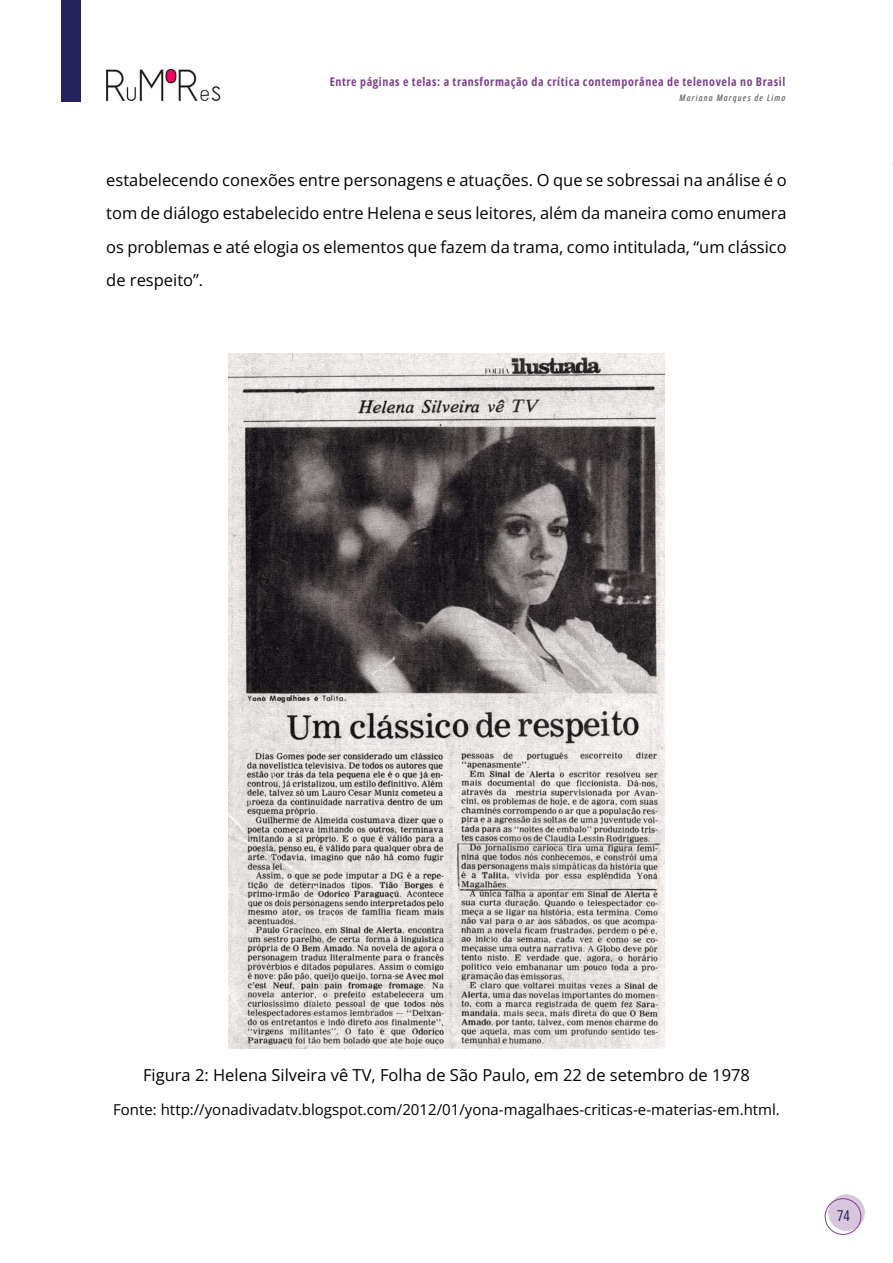
<style>
.page{position:relative;width:893px;height:1263px;background:#fff}
.page>*{position:absolute;margin:0;border:0;box-sizing:border-box;transform-origin:0 0}
.t1{font:16.5px/33.2px "Open Sans";color:#000;text-align:justify}
.t2{font:15px "Open Sans";color:#000}
.t3{font:15px "Open Sans";color:#25225b}
.t4{font:12px "Open Sans";letter-spacing:.05em;color:#7f418e}
.t5{font:italic 9px "Open Sans";letter-spacing:.13em;color:#636466}
</style>
<div class="page">
<svg style="left:828px;top:1194px;width:37px;height:37px"></svg>
<div style="left:825px;top:1198px;width:36px;height:37px;border:1px solid #7f418e;border-radius:50%"></div>
<img style="left:106px;top:69px;width:115px;height:32px">
<div style="left:62px;top:0;width:19px;height:101px;background:#25225b"></div>
<img style="left:229px;top:353px;width:435px;height:695px">
<p class="t4" style="left:330px;top:74px;width:457px">Entre páginas e telas: a transformação da crítica contemporânea de telenovela no Brasil</p>
<p class="t5" style="left:680px;top:92px;width:107px">Mariana Marques de Lima</p>
<p class="t1" style="left:106px;top:163px;width:682px">estabelecendo conexões entre personagens e atuações. O que se sobressai na análise é o tom de diálogo estabelecido entre Helena e seus leitores, além da maneira como enumera os problemas e até elogia os elementos que fazem da trama, como intitulada, “um clássico de respeito”.</p>
<p class="t1" style="left:143px;top:1058px;width:608px">Figura 2: Helena Silveira vê TV, Folha de São Paulo, em 22 de setembro de 1978</p>
<p class="t2" style="left:113px;top:1099px;width:668px">Fonte: http://yonadivadatv.blogspot.com/2012/01/yona-magalhaes-criticas-e-materias-em.html.</p>
<p class="t3" style="left:837px;top:1205px;width:14px">74</p>
</div>
